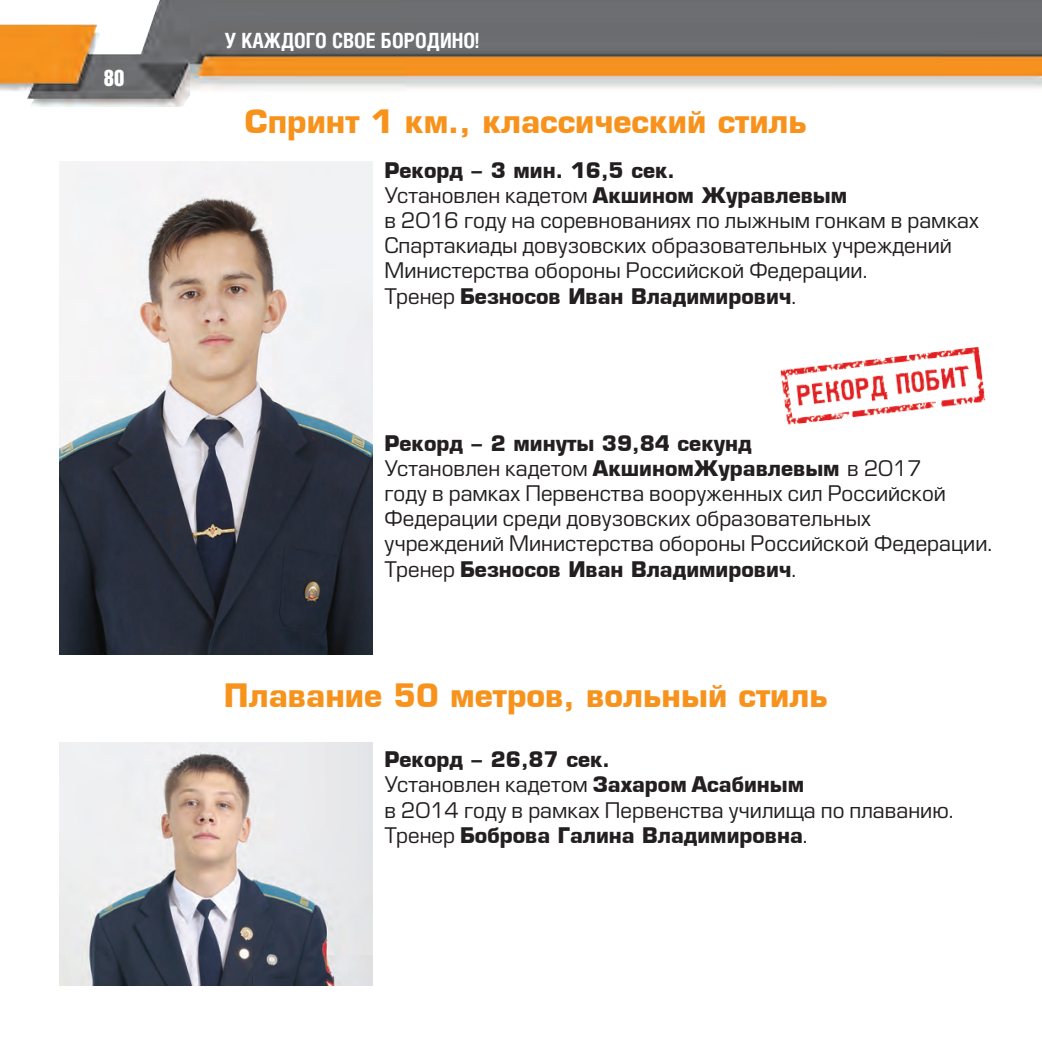
<style>
.page{position:relative;width:1042px;height:1042px;background:#fff}
.page>*{position:absolute;margin:0;border:0;box-sizing:border-box;transform-origin:0 0}
.t1{font:700 31.5px "Europe";color:#f7931d}
.t2{font:22.75px "Bastion Kontrast";color:#fff}
.t3{font:21px/25.2px "Europe";color:#231f20}
.t4{font:700 21px "Helios Cond";color:#fff}
.s1{font-weight:700}
</style>
<div class="page">
<img style="left:0;top:0;width:1042px;height:106px">
<img style="left:60px;top:162px;width:313px;height:492px">
<img style="left:60px;top:742px;width:313px;height:244px">
<img style="left:780px;top:346px;width:206px;height:79px">
<p class="t2" style="left:104px;top:66px;width:22px">80</p>
<p class="t4" style="left:225px;top:28px;width:256px">У КАЖДОГО СВОЕ БОРОДИНО!</p>
<h1 class="t1" style="left:245px;top:103px;width:564px">Спринт 1 км., классический стиль</h1>
<p class="t3" style="left:384px;top:157px;width:596px"><span class="s1">Рекорд - 3 мин. 16,5 сек.<br></span>Установлен кадетом <span class="s1">Акшином Журавлевым<br></span>в 2016 году на соревнованиях по лыжным гонкам в рамках Спартакиады довузовских образовательных учреждений Министерства обороны Российской Федерации.<br>Тренер <span class="s1">Безносов Иван Владимирович</span>.</p>
<p class="t3" style="left:384px;top:430px;width:609px"><span class="s1">Рекорд - 2 минуты 39,84 секунд<br></span>Установлен кадетом <span class="s1">АкшиномЖуравлевым</span> в 2017<br>году в рамках Первенства вооруженных сил Российской Федерации среди довузовских образовательных учреждений Министерства обороны Российской Федерации.<br>Тренер <span class="s1">Безносов Иван Владимирович</span>.</p>
<h1 class="t1" style="left:224px;top:677px;width:605px">Плавание 50 метров, вольный стиль</h1>
<p class="t3" style="left:384px;top:747px;width:570px"><span class="s1">Рекорд - 26,87 сек.<br></span>Установлен кадетом <span class="s1">Захаром Асабиным<br></span>в 2014 году в рамках Первенства училища по плаванию.<br>Тренер <span class="s1">Боброва Галина Владимировна</span>.</p>
</div>
